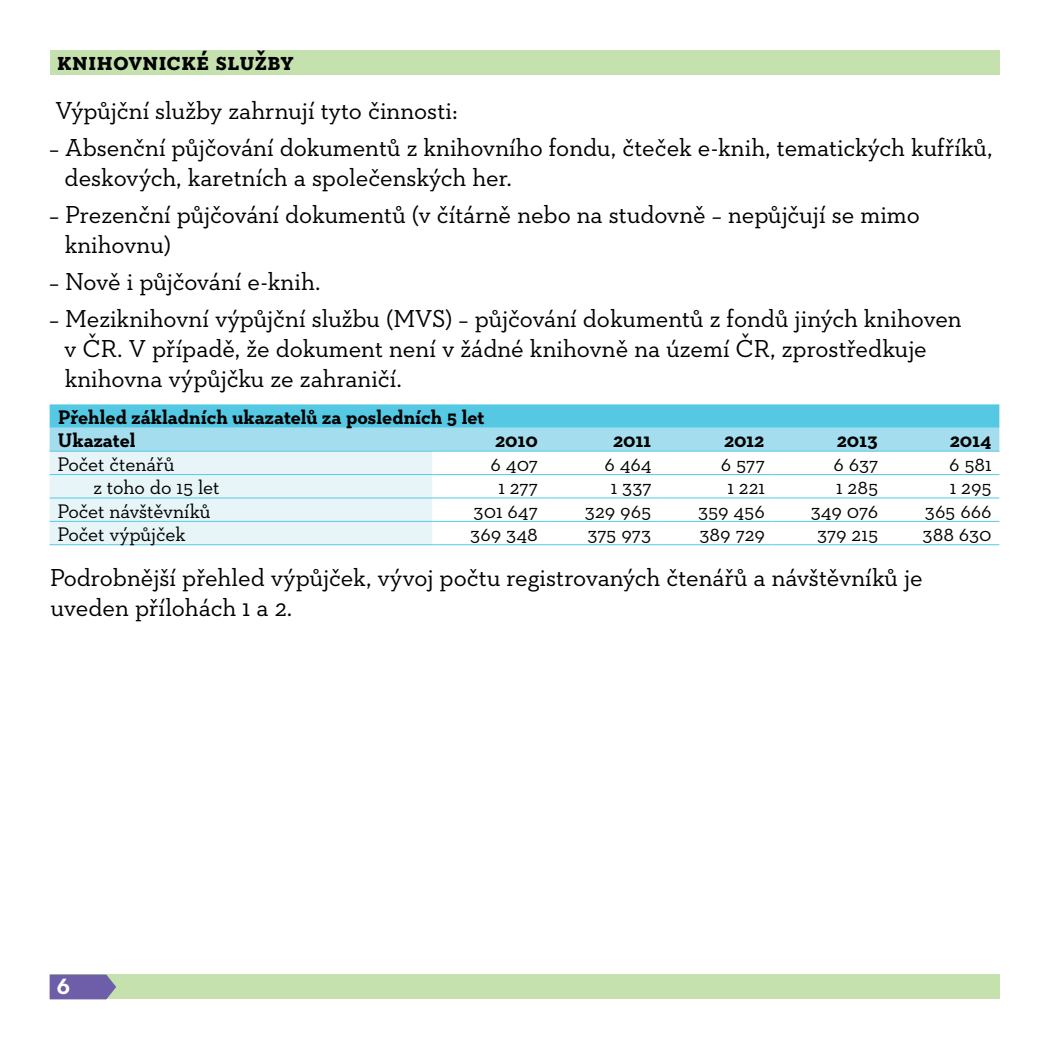
<style>
.page{position:relative;width:1049px;height:1049px;background:#fff}
.page>*{position:absolute;margin:0;border:0;box-sizing:border-box;transform-origin:0 0}
.t1{font:25px/30px "Neutraface Slab Text";letter-spacing:-.005em;color:#000}
.t2{font:700 25px "Neutraface Slab Text";letter-spacing:-.005em;color:#000}
.t3{font:700 22.5px "Neutraface Slab Text";color:#fff}
.t4{font:20px "Neutraface Slab Text";letter-spacing:-.005em;color:#000}
.t5{font:700 20px/23.2px "Neutraface Slab Text";letter-spacing:.005em;color:#000}
</style>
<div class="page">
<div style="left:50px;top:50px;width:949px;height:24px;background:#c5e1ae"></div>
<div style="left:50px;top:974px;width:949px;height:25px;background:#c5e1ae"></div>
<svg style="left:50px;top:974px;width:66px;height:25px;background:#7569a9"></svg>
<svg style="left:50px;top:404px;width:949px;height:140px;background:#aae1ef"></svg>
<svg style="left:432px;top:452px;width:567px;height:92px"></svg>
<hr style="left:50px;top:451px;width:382px;height:1px;background:#55c8e3">
<hr style="left:432px;top:451px;width:114px;height:1px;background:#55c8e3">
<hr style="left:546px;top:451px;width:113px;height:1px;background:#55c8e3">
<hr style="left:659px;top:451px;width:113px;height:1px;background:#55c8e3">
<hr style="left:772px;top:451px;width:114px;height:1px;background:#55c8e3">
<hr style="left:886px;top:451px;width:113px;height:1px;background:#55c8e3">
<hr style="left:50px;top:474px;width:382px;height:1px;background:#55c8e3">
<hr style="left:432px;top:474px;width:114px;height:1px;background:#55c8e3">
<hr style="left:546px;top:474px;width:113px;height:1px;background:#55c8e3">
<hr style="left:659px;top:474px;width:113px;height:1px;background:#55c8e3">
<hr style="left:772px;top:474px;width:114px;height:1px;background:#55c8e3">
<hr style="left:886px;top:474px;width:113px;height:1px;background:#55c8e3">
<hr style="left:50px;top:497px;width:382px;height:1px;background:#55c8e3">
<hr style="left:432px;top:497px;width:114px;height:1px;background:#55c8e3">
<hr style="left:546px;top:497px;width:113px;height:1px;background:#55c8e3">
<hr style="left:659px;top:497px;width:113px;height:1px;background:#55c8e3">
<hr style="left:772px;top:497px;width:114px;height:1px;background:#55c8e3">
<hr style="left:886px;top:497px;width:113px;height:1px;background:#55c8e3">
<hr style="left:50px;top:521px;width:382px;height:1px;background:#55c8e3">
<hr style="left:432px;top:521px;width:114px;height:1px;background:#55c8e3">
<hr style="left:546px;top:521px;width:113px;height:1px;background:#55c8e3">
<hr style="left:659px;top:521px;width:113px;height:1px;background:#55c8e3">
<hr style="left:772px;top:521px;width:114px;height:1px;background:#55c8e3">
<hr style="left:886px;top:521px;width:113px;height:1px;background:#55c8e3">
<hr style="left:50px;top:544px;width:382px;height:1px;background:#55c8e3">
<hr style="left:432px;top:544px;width:114px;height:1px;background:#55c8e3">
<hr style="left:546px;top:544px;width:113px;height:1px;background:#55c8e3">
<hr style="left:659px;top:544px;width:113px;height:1px;background:#55c8e3">
<hr style="left:772px;top:544px;width:114px;height:1px;background:#55c8e3">
<hr style="left:886px;top:544px;width:113px;height:1px;background:#55c8e3">
<p class="t2" style="left:57px;top:45px;width:239px">knihovnické služby</p>
<p class="t1" style="left:56px;top:95px;width:404px">Výpůjční služby zahrnují tyto činnosti:</p>
<p class="t1" style="left:65px;top:132px;width:929px;text-indent:-16px">– Absenční půjčování dokumentů z knihovního fondu, čteček e-knih, tematických kufříků, deskových, karetních a společenských her.</p>
<p class="t1" style="left:65px;top:199px;width:857px;text-indent:-16px">– Prezenční půjčování dokumentů (v čítárně nebo na studovně – nepůjčují se mimo knihovnu)</p>
<p class="t1" style="left:49px;top:266px;width:273px">– Nově i půjčování e-knih.</p>
<p class="t1" style="left:64px;top:303px;width:899px;text-indent:-15px">– Meziknihovní výpůjční službu (MVS) – půjčování dokumentů z fondů jiných knihoven v ČR. V případě, že dokument není v žádné knihovně na území ČR, zprostředkuje knihovna výpůjčku ze zahraničí.</p>
<p class="t5" style="left:58px;top:405px;width:428px">Přehled základních ukazatelů za posledních 5 let<br>Ukazatel</p>
<p class="t5" style="left:495px;top:429px;width:44px">2010</p>
<p class="t5" style="left:613px;top:429px;width:39px">2011</p>
<p class="t5" style="left:724px;top:429px;width:41px">2012</p>
<p class="t5" style="left:837px;top:429px;width:42px">2013</p>
<p class="t5" style="left:950px;top:429px;width:42px">2014</p>
<p class="t4" style="left:58px;top:451px;width:118px">Počet čtenářů</p>
<p class="t4" style="left:491px;top:451px;width:49px">6 407</p>
<p class="t4" style="left:604px;top:451px;width:49px">6 464</p>
<p class="t4" style="left:721px;top:451px;width:46px">6 577</p>
<p class="t4" style="left:834px;top:451px;width:46px">6 637</p>
<p class="t4" style="left:949px;top:451px;width:44px">6 581</p>
<p class="t4" style="left:93px;top:475px;width:128px">z toho do 15 let</p>
<p class="t4" style="left:498px;top:475px;width:41px">1 277</p>
<p class="t4" style="left:611px;top:475px;width:42px">1 337</p>
<p class="t4" style="left:727px;top:475px;width:39px">1 221</p>
<p class="t4" style="left:836px;top:475px;width:43px">1 285</p>
<p class="t4" style="left:950px;top:475px;width:43px">1 295</p>
<p class="t4" style="left:58px;top:498px;width:154px">Počet návštěvníků</p>
<p class="t4" style="left:473px;top:498px;width:66px">301 647</p>
<p class="t4" style="left:585px;top:498px;width:68px">329 965</p>
<p class="t4" style="left:698px;top:498px;width:68px">359 456</p>
<p class="t4" style="left:811px;top:498px;width:69px">349 076</p>
<p class="t4" style="left:925px;top:498px;width:68px">365 666</p>
<p class="t4" style="left:58px;top:522px;width:129px">Počet výpůjček</p>
<p class="t4" style="left:470px;top:522px;width:69px">369 348</p>
<p class="t4" style="left:587px;top:522px;width:65px">375 973</p>
<p class="t4" style="left:699px;top:522px;width:67px">389 729</p>
<p class="t4" style="left:817px;top:522px;width:63px">379 215</p>
<p class="t4" style="left:922px;top:522px;width:71px">388 630</p>
<p class="t1" style="left:50px;top:562px;width:874px">Podrobnější přehled výpůjček, vývoj počtu registrovaných čtenářů a návštěvníků je uveden přílohách 1 a 2.</p>
<p class="t3" style="left:57px;top:972px;width:15px">6</p>
</div>
